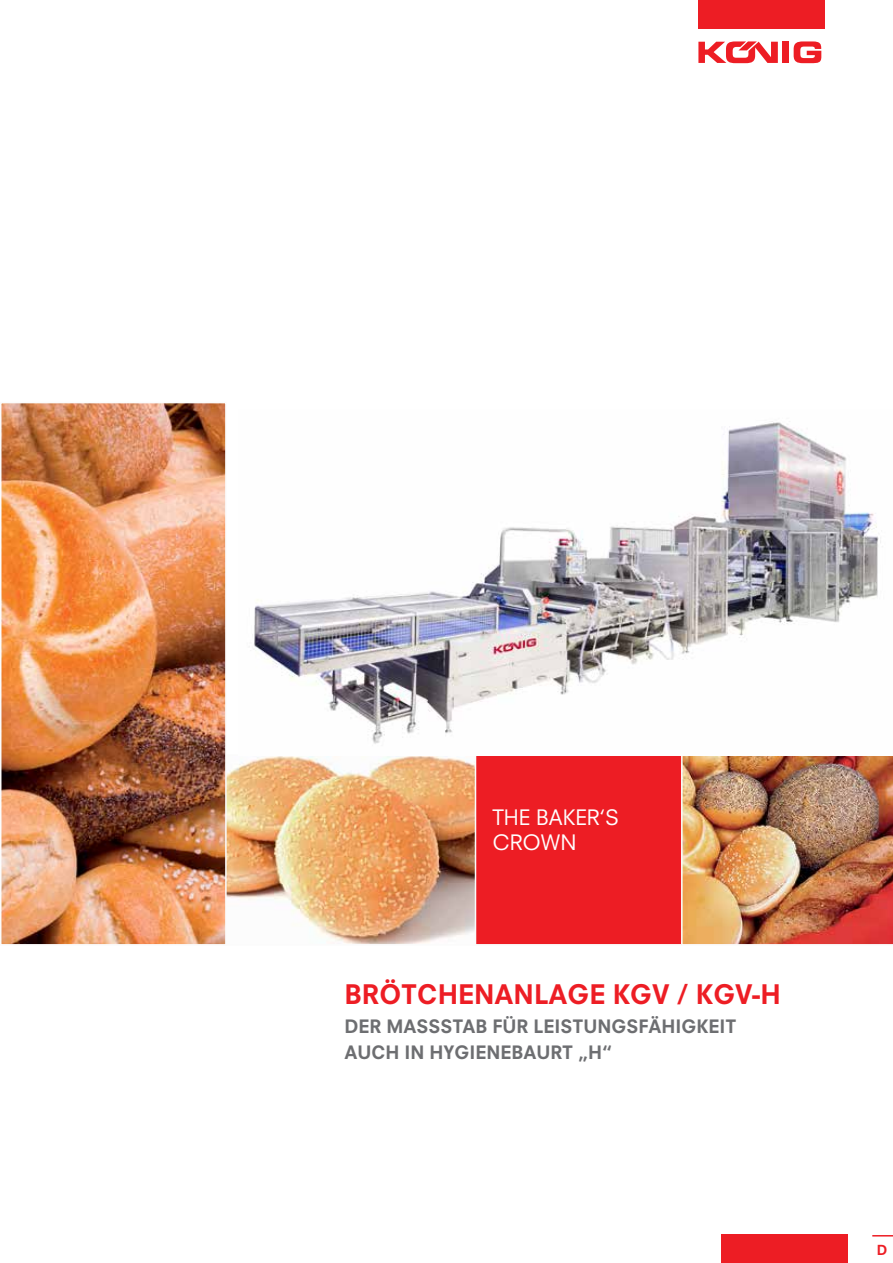
<style>
.page{position:relative;width:893px;height:1263px;background:#fff}
.page>*{position:absolute;margin:0;border:0;box-sizing:border-box;transform-origin:0 0}
.t1{font:800 26.25px "Neuzeit S";color:#ed1d24}
.t2{font:20.7px/24.9px "Neuzeit S";color:#fff}
.t3{font:800 18px/25.5px "Neuzeit S";color:#6d6e71}
.t4{font:800 13.5px "Neuzeit S";color:#ed1d24}
</style>
<div class="page">
<div style="left:698px;top:0;width:126px;height:28px;background:#ed1d24"></div>
<div style="left:722px;top:1235px;width:126px;height:28px;background:#ed1d24"></div>
<div style="left:783px;top:42px;width:6px;height:21px;background:#ed1d24"></div>
<svg style="left:794px;top:41px;width:27px;height:22px"></svg>
<svg style="left:698px;top:41px;width:80px;height:22px"></svg>
<svg style="left:872px;top:1235px;width:21px;height:1px"></svg>
<div style="left:472px;top:754px;width:212px;height:191px;background:#ed1d24;border:2px solid #fbfbfb"></div>
<img style="left:681px;top:756px;width:212px;height:189px">
<img style="left:227px;top:757px;width:246px;height:185px">
<div style="left:223px;top:754px;width:253px;height:191px;border:2px solid #fbfbfb"></div>
<img style="left:3px;top:405px;width:221px;height:537px">
<div style="left:0;top:402px;width:227px;height:543px;border:2px solid #fbfbfb"></div>
<img style="left:238px;top:421px;width:643px;height:335px">
<p class="t2" style="left:492px;top:805px;width:128px">THE BAKER‘S<br>CROWN</p>
<h1 class="t1" style="left:344px;top:978px;width:438px">BRÖTCHENANLAGE KGV / KGV-H</h1>
<p class="t3" style="left:344px;top:1013px;width:393px">DER MASSSTAB FÜR LEISTUNGSFÄHIGKEIT<br>AUCH IN HYGIENEBAURT „H“</p>
<p class="t4" style="left:877px;top:1242px;width:12px">D</p>
</div>
